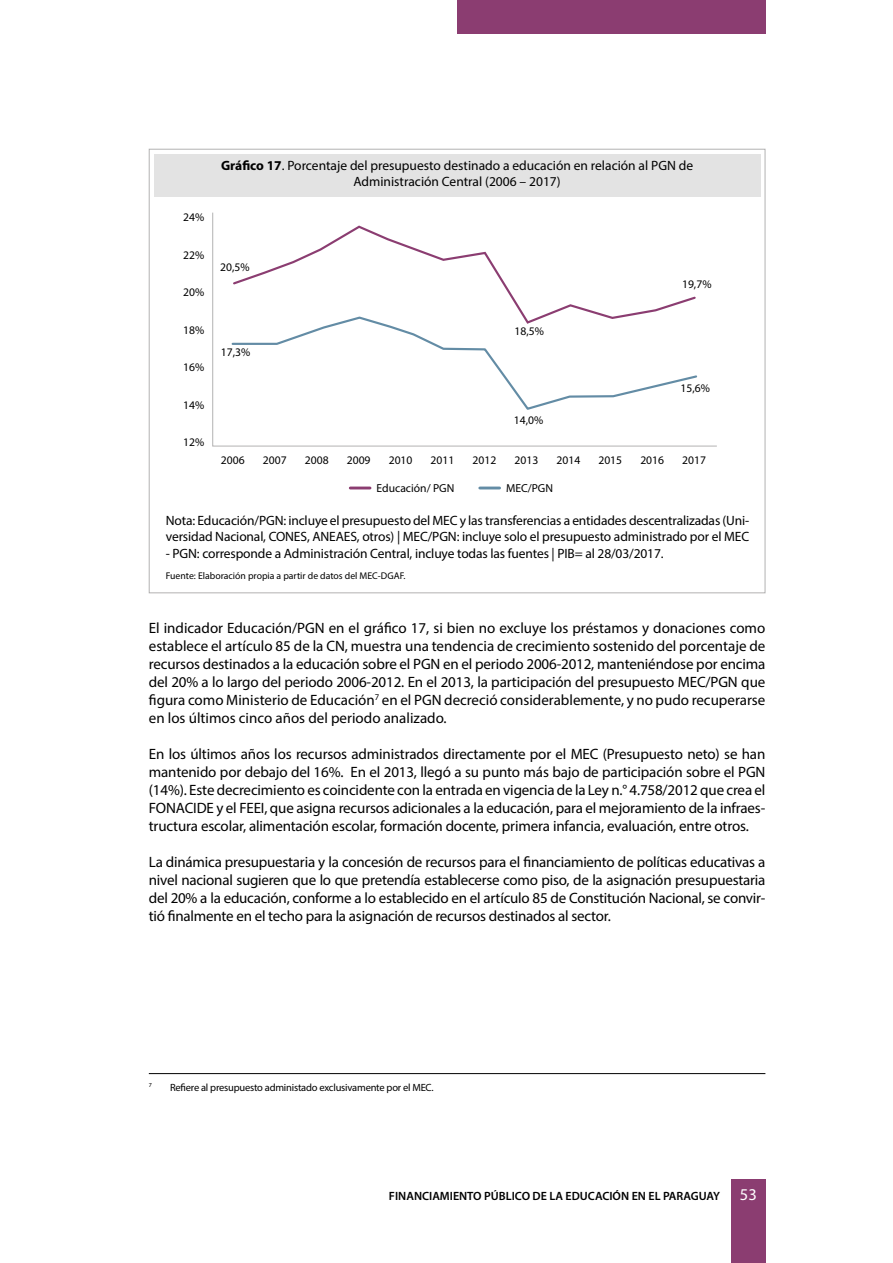
<style>
.page{position:relative;width:893px;height:1263px;background:#fff}
.page>*{position:absolute;margin:0;border:0;box-sizing:border-box;transform-origin:0 0}
.t1{font:15px/18px "Myriad Pro";letter-spacing:-.01em;color:#000;text-align:justify}
.t2{font:13.5px/16.2px "Myriad Pro";letter-spacing:-.01em;color:#000;text-align:center}
.t3{font:600 12px "Myriad Pro";color:#000}
.t4{font:11.55px "Myriad Pro";color:#000}
.t5{font:10.5px "Myriad Pro";letter-spacing:-.02em;color:#000}
.t6{font:9.75px "Myriad Pro";color:#000}
.t7{font:6.15px "Myriad Pro";color:#000}
.s1{font-weight:700}
.s2{font-weight:400;font-size:16.5px;color:#fff}
</style>
<div class="page">
<div style="left:457px;top:0;width:308px;height:34px;background:#8b3d71"></div>
<div style="left:731px;top:1179px;width:34px;height:84px;background:#8b3d71"></div>
<svg style="left:212px;top:212px;width:505px;height:235px"></svg>
<hr style="left:350px;top:487px;width:20px;height:2px;background:#8b3d71">
<hr style="left:480px;top:487px;width:20px;height:2px;background:#638ca5">
<div style="left:154px;top:154px;width:606px;height:42px;background:#e3e3e3"></div>
<hr style="left:149px;top:1073px;width:616px;height:1px;background:#000">
<p class="t4" style="left:183px;top:210px;width:23px">24%</p>
<p class="t4" style="left:183px;top:248px;width:23px">22%</p>
<p class="t4" style="left:183px;top:285px;width:23px">20%</p>
<p class="t4" style="left:183px;top:323px;width:23px">18%</p>
<p class="t4" style="left:183px;top:360px;width:23px">16%</p>
<p class="t4" style="left:183px;top:398px;width:23px">14%</p>
<p class="t4" style="left:183px;top:435px;width:23px">12%</p>
<p class="t2" style="left:221px;top:157px;width:474px"><span class="s1">Gráfico 17</span>. Porcentaje del presupuesto destinado a educación en relación al PGN de<br>Administración Central (2006 – 2017)</p>
<p class="t4" style="left:220px;top:260px;width:31px">20,5%</p>
<p class="t4" style="left:221px;top:345px;width:31px">17,3%</p>
<p class="t4" style="left:514px;top:324px;width:31px">18,5%</p>
<p class="t4" style="left:514px;top:412px;width:31px">14,0%</p>
<p class="t4" style="left:682px;top:277px;width:31px">19,7%</p>
<p class="t4" style="left:681px;top:381px;width:31px">15,6%</p>
<p class="t4" style="left:221px;top:453px;width:25px">2006</p>
<p class="t4" style="left:263px;top:453px;width:25px">2007</p>
<p class="t4" style="left:305px;top:453px;width:25px">2008</p>
<p class="t4" style="left:347px;top:453px;width:25px">2009</p>
<p class="t4" style="left:389px;top:453px;width:25px">2010</p>
<p class="t4" style="left:431px;top:453px;width:25px">2011</p>
<p class="t4" style="left:473px;top:453px;width:25px">2012</p>
<p class="t4" style="left:514px;top:453px;width:25px">2013</p>
<p class="t4" style="left:556px;top:453px;width:25px">2014</p>
<p class="t4" style="left:598px;top:453px;width:25px">2015</p>
<p class="t4" style="left:640px;top:453px;width:25px">2016</p>
<p class="t4" style="left:682px;top:453px;width:25px">2017</p>
<p class="t4" style="left:377px;top:481px;width:79px">Educación/ PGN</p>
<p class="t4" style="left:506px;top:481px;width:49px">MEC/PGN</p>
<p class="t2" style="left:166px;top:512px;width:585px;text-align:left">Nota: Educación/PGN: incluye el presupuesto del MEC y las transferencias a entidades descentralizadas (Uni&shy;versidad Nacional, CONES, ANEAES, otros) | MEC/PGN: incluye solo el presupuesto administrado por el MEC</p>
<p class="t2" style="left:166px;top:545px;width:499px">- PGN: corresponde a Administración Central, incluye todas las fuentes | PIB= al 28/03/2017.</p>
<p class="t6" style="left:166px;top:570px;width:241px">Fuente: Elaboración propia a partir de datos del MEC-DGAF.</p>
<p class="t1" style="left:149px;top:619px;width:618px">El indicador Educación/PGN en el gráfico 17, si bien no excluye los préstamos y donaciones como establece el artículo 85 de la CN, muestra una tendencia de crecimiento sostenido del porcentaje de recursos destinados a la educación sobre el PGN en el periodo 2006-2012, manteniéndose por encima del 20% a lo largo del periodo 2006-2012. En el 2013, la participación del presupuesto MEC/PGN que figura como Ministerio de Educación<sup>7</sup> en el PGN decreció considerablemente, y no pudo recuperarse en los últimos cinco años del periodo analizado.</p>
<p class="t1" style="left:149px;top:745px;width:618px">En los últimos años los recursos administrados directamente por el MEC (Presupuesto neto) se han mantenido por debajo del 16%. En el 2013, llegó a su punto más bajo de participación sobre el PGN (14%). Este decrecimiento es coincidente con la entrada en vigencia de la Ley n.° 4.758/2012 que crea el FONACIDE y el FEEI, que asigna recursos adicionales a la educación, para el mejoramiento de la infraes&shy;tructura escolar, alimentación escolar, formación docente, primera infancia, evaluación, entre otros.</p>
<p class="t1" style="left:149px;top:853px;width:618px">La dinámica presupuestaria y la concesión de recursos para el financiamiento de políticas educativas a nivel nacional sugieren que lo que pretendía establecerse como piso, de la asignación presupuestaria del 20% a la educación, conforme a lo establecido en el artículo 85 de Constitución Nacional, se convir&shy;tió finalmente en el techo para la asignación de recursos destinados al sector.</p>
<p class="t7" style="left:149px;top:1081px;width:5px">7</p>
<p class="t5" style="left:170px;top:1081px;width:265px">Refiere al presupuesto administado exclusivamente por el MEC.</p>
<p class="t3" style="left:389px;top:1188px;width:369px">FINANCIAMIENTO PÚBLICO DE LA EDUCACIÓN EN EL PARAGUAY <span class="s2">53</span></p>
</div>
